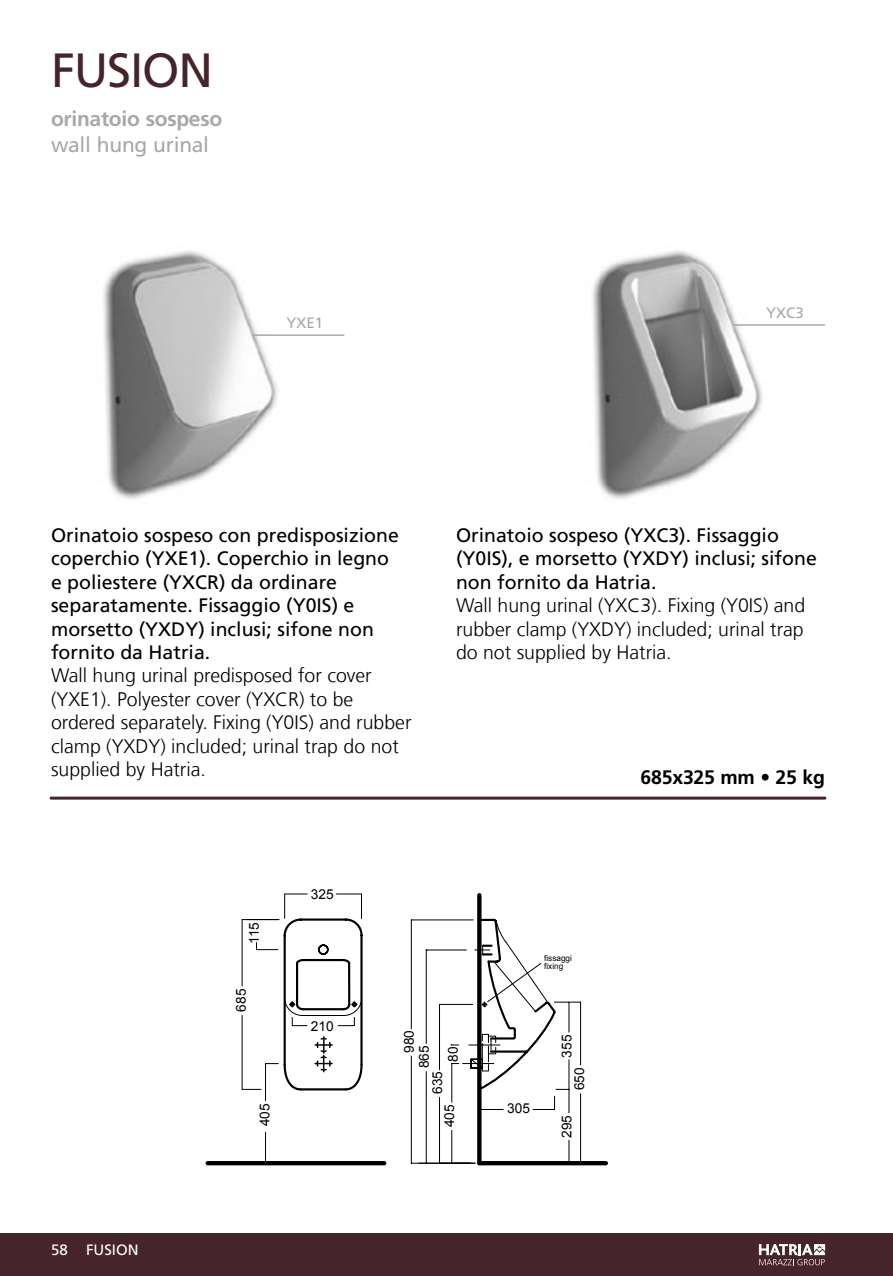
<style>
.page{position:relative;width:893px;height:1276px;background:#fff}
.page>*{position:absolute;margin:0;border:0;box-sizing:border-box;transform-origin:0 0}
.t1{font:48px "Frutiger LT Com";letter-spacing:-.025em;color:#46242b}
.t2{font:700 21px "Frutiger LT Com";letter-spacing:-.015em;color:#a7a8aa}
.t3{font:21px "Frutiger LT Com";letter-spacing:-.015em;color:#a7a8aa}
.t4{font:19.5px/23.4px "Frutiger LT Com";color:#000}
.t5{font:300 19.5px/23.4px "Frutiger LT Com";color:#000}
.t6{font:700 19.5px "Frutiger LT Com";letter-spacing:-.015em;color:#000}
.t7{font:15px "Frutiger LT Com";color:#fff}
.t8{font:15px "Frutiger LT Com";color:#a7a8aa}
.t9{font:13.8px/15px "Arial";color:#000}
.t10{font:8.1px "Arial";color:#000}
</style>
<div class="page">
<img style="left:592px;top:251px;width:170px;height:248px">
<img style="left:103px;top:251px;width:175px;height:248px">
<div style="left:0;top:1233px;width:893px;height:43px;background:#46242b"></div>
<hr style="left:733px;top:324px;width:92px;height:2px;background:#a7a8aa">
<hr style="left:252px;top:334px;width:92px;height:2px;background:#a7a8aa">
<hr style="left:51px;top:796px;width:774px;height:3px;background:#46242b">
<svg style="left:759px;top:1244px;width:66px;height:21px"></svg>
<hr style="left:208px;top:1161px;width:176px;height:4px;background:#000">
<hr style="left:479px;top:1161px;width:127px;height:4px;background:#000">
<svg style="left:241px;top:919px;width:15px;height:171px"></svg>
<svg style="left:256px;top:894px;width:325px;height:270px"></svg>
<svg style="left:477px;top:895px;width:4px;height:268px"></svg>
<h1 class="t1" style="left:51px;top:42px;width:163px">fusion</h1>
<p class="t2" style="left:51px;top:107px;width:173px">orinatoio sospeso</p>
<p class="t3" style="left:51px;top:132px;width:160px">wall hung urinal</p>
<p class="t8" style="left:286px;top:314px;width:38px">yxE1</p>
<p class="t8" style="left:766px;top:304px;width:39px">yxc3</p>
<p class="t4" style="left:51px;top:523px;width:349px">Orinatoio sospeso con predisposizione coperchio (YXE1). Coperchio in legno e poliestere (YXC</p>
<p class="t4" style="left:51px;top:570px;width:324px;text-indent:156px">R) da ordinare separatamente. Fissaggio (Y0IS) e morsetto (YXDY) inclusi; sifone non fornito da Hatria.</p>
<p class="t5" style="left:51px;top:664px;width:362px">Wall hung urinal predisposed for cover (YXE1). Polyester cover (YXCR) to be ordered separately. Fixing (Y0IS) and rubber clamp (YXDY) included; urinal trap do not supplied by Hatria.</p>
<p class="t9" style="left:247px;top:943px;width:23px;rotate:-90deg">115</p>
<p class="t9" style="left:234px;top:1011px;width:24px;rotate:-90deg">685</p>
<p class="t9" style="left:311px;top:886px;width:24px">325</p>
<p class="t4" style="left:456px;top:523px;width:362px;text-indent:212px">3). Fissaggio (Y0IS), e morsetto (YXDY) inclusi; sifone non fornito da Hatria.</p>
<p class="t5" style="left:456px;top:594px;width:351px;text-align:justify">Wall hung urinal (YXC3). Fixing (Y0IS) and rubber clamp (YXDY) included; urinal trap do not supplied by Hatria.</p>
<p class="t4" style="left:456px;top:523px;width:188px">Orinatoio sospeso (YXC</p>
<p class="t10" style="left:544px;top:953px;width:29px">fissaggi</p>
<p class="t10" style="left:544px;top:960px;width:21px">fixing</p>
<p class="t6" style="left:641px;top:765px;width:186px">685x325 mm • 25 kg</p>
<p class="t7" style="left:51px;top:1241px;width:89px">58 fusion</p>
<p class="t9" style="left:311px;top:1018px;width:24px">210</p>
<p class="t9" style="left:402px;top:1068px;width:39px;text-indent:15px;rotate:-90deg">980<br>865</p>
<p class="t9" style="left:445px;top:1062px;width:17px;rotate:-90deg">80</p>
<p class="t9" style="left:430px;top:1094px;width:24px;rotate:-90deg">635</p>
<p class="t9" style="left:257px;top:1126px;width:24px;rotate:-90deg">405</p>
<p class="t9" style="left:507px;top:1100px;width:24px">305</p>
<p class="t9" style="left:442px;top:1127px;width:24px;rotate:-90deg">405</p>
<p class="t9" style="left:559px;top:1057px;width:24px;rotate:-90deg">355</p>
<p class="t9" style="left:572px;top:1090px;width:24px;rotate:-90deg">650</p>
<p class="t9" style="left:559px;top:1137px;width:24px;rotate:-90deg">295</p>
</div>
